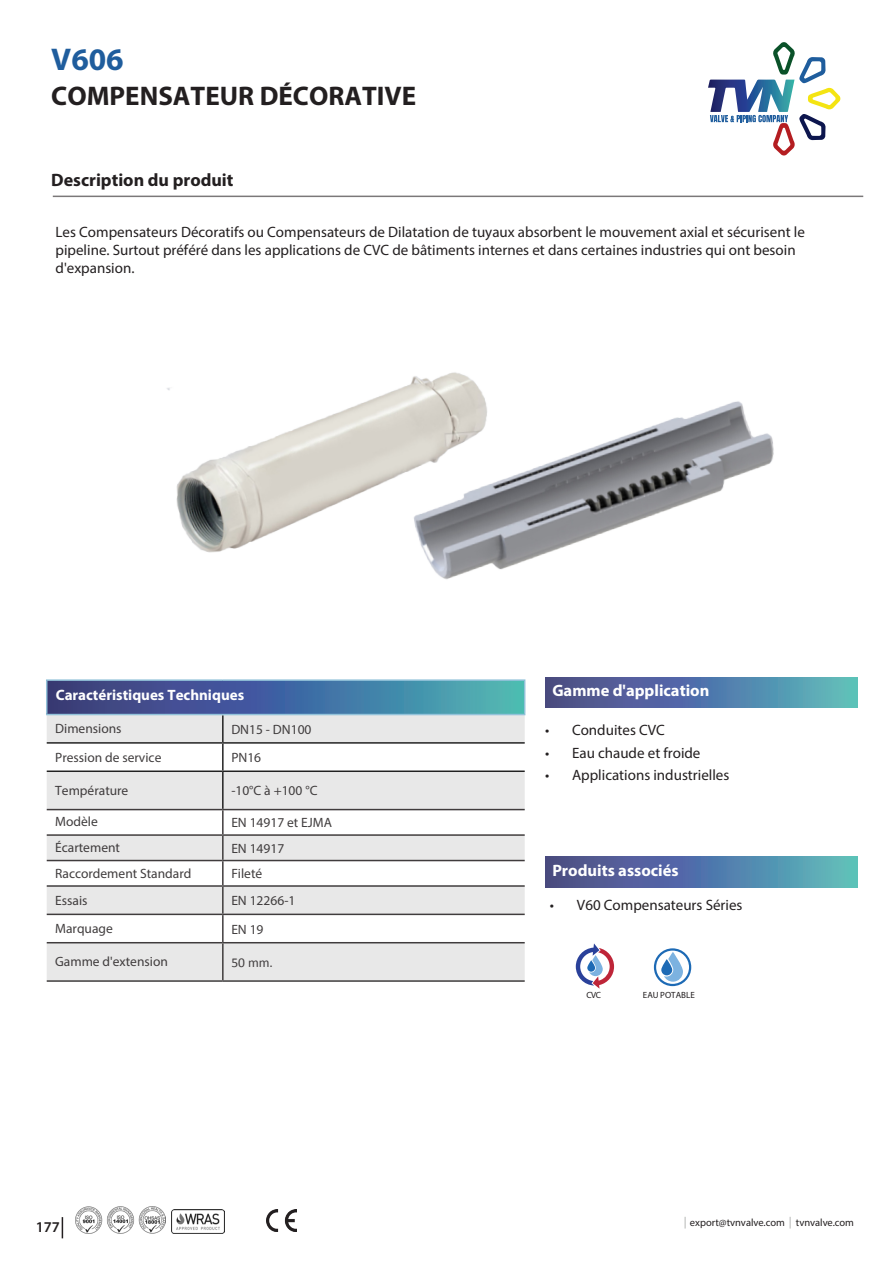
<style>
.page{position:relative;width:893px;height:1263px;background:#fff}
.page>*{position:absolute;margin:0;border:0;box-sizing:border-box;transform-origin:0 0}
.t1{font:700 31.5px "Myriad Pro";color:#1f5d9d}
.t2{font:700 27px "Myriad Pro";color:#231f20}
.t3{font:700 18px "Myriad Pro";color:#231f20}
.t4{font:700 16.5px "Myriad Pro";color:#fff}
.t5{font:15px/18px "Myriad Pro";color:#231f20}
.t6{font:700 15px "Myriad Pro";color:#fff}
.t7{font:600 15px "Myriad Pro";color:#231f20}
.t8{font:13.5px "Myriad Pro";color:#231f20}
.t9{font:13.5px "Calibri";color:#231f20}
.t10{font:10.5px "Myriad Pro";color:#231f20}
.t11{font:9px "Myriad Pro";color:#231f20}
</style>
<div class="page">
<svg style="left:484px;top:195px;width:74px;height:3px"></svg>
<svg style="left:62px;top:1217px;width:1px;height:21px"></svg>
<svg style="left:708px;top:42px;width:132px;height:113px"></svg>
<hr style="left:53px;top:196px;width:810px;height:1px;background:#231f20">
<img style="left:75px;top:1206px;width:91px;height:28px">
<img style="left:171px;top:1210px;width:54px;height:23px">
<img style="left:266px;top:1209px;width:31px;height:22px">
<svg style="left:789px;top:1217px;width:2px;height:11px"></svg>
<svg style="left:684px;top:1217px;width:2px;height:11px"></svg>
<div style="left:545px;top:677px;width:312px;height:31px;background:linear-gradient(to right,#4d408b,#5bb6c1)"></div>
<div style="left:545px;top:856px;width:312px;height:31px;background:linear-gradient(to right,#4d408b,#5bb6c1)"></div>
<svg style="left:47px;top:681px;width:477px;height:33px;background:#436f9d"></svg>
<svg style="left:47px;top:715px;width:478px;height:265px;fill:#e8e8e8"></svg>
<div style="left:47px;top:772px;width:478px;height:141px;background:#e8e8e8"></div>
<svg style="left:47px;top:810px;width:478px;height:75px"></svg>
<hr style="left:222px;top:715px;width:2px;height:27px;background:#000">
<hr style="left:47px;top:742px;width:176px;height:2px;background:#000">
<hr style="left:223px;top:742px;width:302px;height:2px;background:#000">
<hr style="left:222px;top:744px;width:2px;height:26px;background:#000">
<hr style="left:47px;top:770px;width:176px;height:2px;background:#000">
<hr style="left:223px;top:770px;width:302px;height:2px;background:#000">
<hr style="left:222px;top:772px;width:2px;height:37px;background:#000">
<hr style="left:47px;top:809px;width:176px;height:1px;background:#231f20">
<hr style="left:223px;top:809px;width:302px;height:1px;background:#231f20">
<hr style="left:222px;top:810px;width:2px;height:24px;background:#231f20">
<hr style="left:47px;top:834px;width:176px;height:2px;background:#231f20">
<hr style="left:223px;top:834px;width:302px;height:2px;background:#231f20">
<hr style="left:222px;top:836px;width:2px;height:24px;background:#231f20">
<hr style="left:47px;top:860px;width:176px;height:1px;background:#231f20">
<hr style="left:223px;top:860px;width:302px;height:1px;background:#231f20">
<hr style="left:222px;top:861px;width:2px;height:24px;background:#231f20">
<hr style="left:47px;top:885px;width:176px;height:2px;background:#231f20">
<hr style="left:223px;top:885px;width:302px;height:2px;background:#231f20">
<hr style="left:222px;top:887px;width:2px;height:26px;background:#231f20">
<hr style="left:47px;top:913px;width:176px;height:2px;background:#231f20">
<hr style="left:223px;top:913px;width:302px;height:2px;background:#231f20">
<hr style="left:222px;top:915px;width:2px;height:27px;background:#231f20">
<hr style="left:222px;top:943px;width:2px;height:37px;background:#231f20">
<hr style="left:47px;top:942px;width:176px;height:1px;background:#231f20">
<hr style="left:47px;top:980px;width:176px;height:2px;background:#231f20">
<hr style="left:223px;top:942px;width:302px;height:1px;background:#231f20">
<hr style="left:223px;top:980px;width:302px;height:2px;background:#231f20">
<hr style="left:46px;top:679px;width:177px;height:2px;background:#82b9d4">
<hr style="left:46px;top:681px;width:1px;height:33px;background:#82b9d4">
<hr style="left:223px;top:679px;width:302px;height:2px;background:#82b9d4">
<hr style="left:524px;top:681px;width:1px;height:33px;background:#82b9d4">
<hr style="left:46px;top:714px;width:177px;height:1px;background:#82b9d4">
<hr style="left:223px;top:714px;width:302px;height:1px;background:#82b9d4">
<img style="left:167px;top:372px;width:309px;height:181px">
<img style="left:397px;top:384px;width:377px;height:196px">
<svg style="left:576px;top:943px;width:38px;height:46px"></svg>
<svg style="left:664px;top:952px;width:19px;height:30px"></svg>
<svg style="left:661px;top:959px;width:11px;height:16px"></svg>
<div style="left:654px;top:948px;width:37px;height:38px;border:2px solid #1d6ab5;border-radius:50%"></div>
<p class="t1" style="left:51px;top:39px;width:74px">V606</p>
<p class="t2" style="left:51px;top:78px;width:366px">COMPENSATEUR DÉCORATIVE</p>
<p class="t3" style="left:51px;top:168px;width:184px">Description du produit</p>
<p class="t5" style="left:56px;top:222px;width:751px">Les Compensateurs Décoratifs ou Compensateurs de Dilatation de tuyaux absorbent le mouvement axial et sécurisent le pipeline. Surtout préféré dans les applications de CVC de bâtiments internes et dans certaines industries qui ont besoin d'expansion.</p>
<p class="t6" style="left:56px;top:685px;width:190px">Caractéristiques Techniques</p>
<p class="t8" style="left:55px;top:720px;width:68px">Dimensions</p>
<p class="t8" style="left:231px;top:721px;width:82px">DN15 - DN100</p>
<p class="t8" style="left:55px;top:749px;width:108px">Pression de service</p>
<p class="t8" style="left:231px;top:749px;width:31px">PN16</p>
<p class="t8" style="left:55px;top:782px;width:75px">Température</p>
<p class="t8" style="left:231px;top:783px;width:88px">-10°C à +100 °C</p>
<p class="t8" style="left:55px;top:813px;width:44px">Modèle</p>
<p class="t8" style="left:231px;top:814px;width:102px">EN 14917 et EJMA</p>
<p class="t8" style="left:55px;top:839px;width:66px">Écartement</p>
<p class="t8" style="left:231px;top:840px;width:55px">EN 14917</p>
<p class="t8" style="left:55px;top:865px;width:138px">Raccordement Standard</p>
<p class="t8" style="left:231px;top:865px;width:32px">Fileté</p>
<p class="t8" style="left:55px;top:892px;width:34px">Essais</p>
<p class="t8" style="left:231px;top:892px;width:66px">EN 12266-1</p>
<p class="t8" style="left:55px;top:920px;width:59px">Marquage</p>
<p class="t8" style="left:231px;top:921px;width:34px">EN 19</p>
<p class="t8" style="left:55px;top:953px;width:114px">Gamme d'extension</p>
<p class="t9" style="left:231px;top:954px;width:43px">50 mm.</p>
<p class="t4" style="left:552px;top:680px;width:159px">Gamme d'application</p>
<p class="t5" style="left:545px;top:721px;width:121px">• Conduites CVC</p>
<p class="t5" style="left:545px;top:743px;width:157px">• Eau chaude et froide</p>
<p class="t5" style="left:545px;top:765px;width:186px">• Applications industrielles</p>
<p class="t4" style="left:552px;top:859px;width:128px">Produits associés</p>
<p class="t5" style="left:550px;top:895px;width:194px">• V60 Compensateurs Séries</p>
<p class="t11" style="left:586px;top:989px;width:16px">CVC</p>
<p class="t11" style="left:643px;top:989px;width:53px">EAU POTABLE</p>
<p class="t7" style="left:36px;top:1218px;width:26px">177</p>
<p class="t10" style="left:690px;top:1216px;width:166px">export@tvnvalve.com tvnvalve.com</p>
</div>
